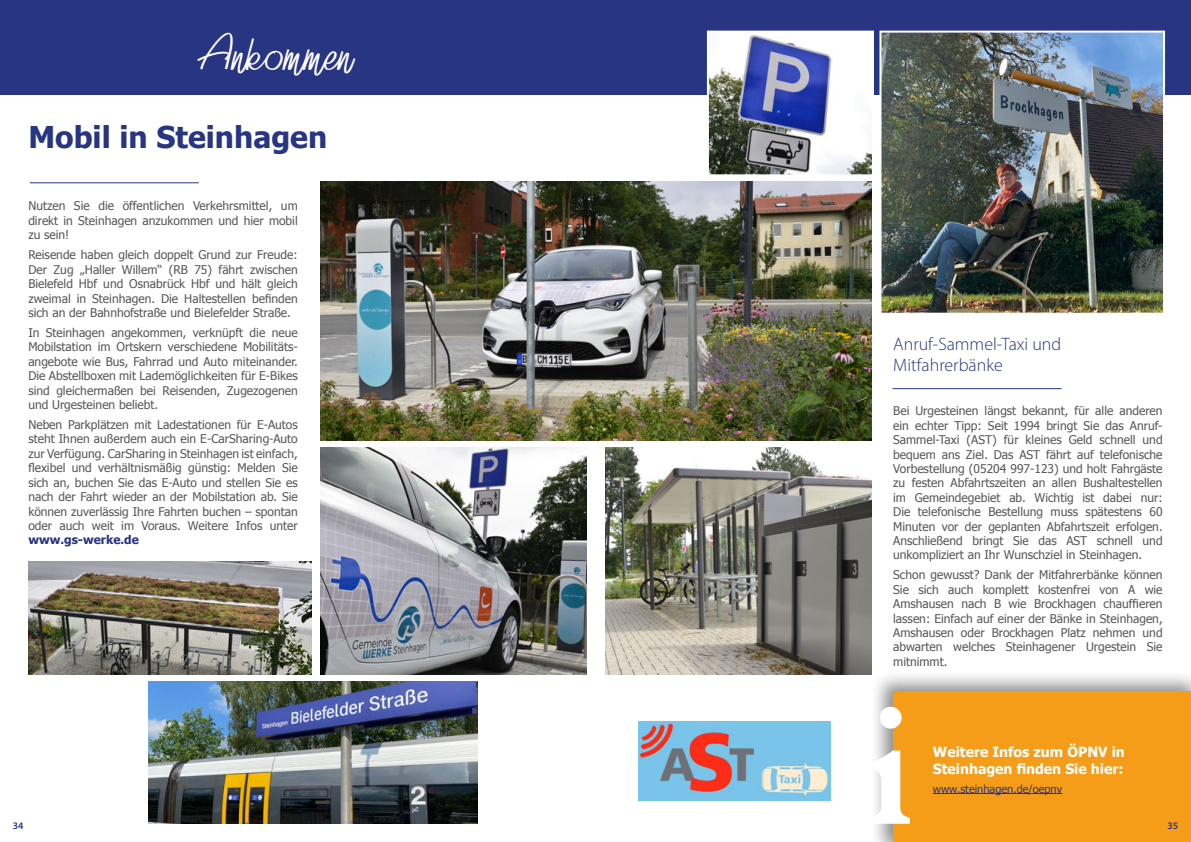
<style>
.page{position:relative;width:1191px;height:842px;background:#fff}
.page>*{position:absolute;margin:0;border:0;box-sizing:border-box;transform-origin:0 0}
.t1{font:150px "Bookman JF Pro";color:#fff}
.t2{font:35px "Billy Signature";letter-spacing:-.01em;color:#fff}
.t3{font:700 30px "Tahoma";color:#283583}
.t4{font:18px "Myriad Variable Concept";color:#283583}
.t5{font:700 14px "Tahoma";color:#fff}
.t6{font:12px/14.4px "Tahoma";color:#575756;text-align:justify}
.t7{font:11px "Tahoma";color:#283583}
.t8{font:10px "Myriad Variable Concept";color:#283583}
.s1{font-weight:700;color:#283583}
</style>
<div class="page">
<div style="left:0;top:0;width:1191px;height:95px;background:#283583"></div>
<img style="left:320px;top:181px;width:552px;height:260px">
<svg style="left:706px;top:30px;width:168px;height:145px"></svg>
<img style="left:882px;top:34px;width:280px;height:278px">
<div style="left:879px;top:31px;width:286px;height:284px;border:2px solid #fff"></div>
<img style="left:149px;top:682px;width:329px;height:141px">
<img style="left:28px;top:561px;width:284px;height:114px">
<img style="left:320px;top:448px;width:267px;height:227px">
<img style="left:605px;top:448px;width:267px;height:227px">
<hr style="left:30px;top:182px;width:169px;height:1px;background:#283583">
<div style="left:870px;top:670px;width:321px;height:172px;background:#000;opacity:.46"></div>
<div style="left:893px;top:692px;width:298px;height:150px;background:#f59d19"></div>
<hr style="left:933px;top:793px;width:129px;height:1px;background:#283583">
<img style="left:638px;top:721px;width:193px;height:79px">
<hr style="left:892px;top:388px;width:169px;height:1px;background:#283583">
<p class="t2" style="left:198px;top:29px;width:156px">Ankommen</p>
<p class="t3" style="left:28px;top:116px;width:300px">Mobil in Steinhagen</p>
<p class="t6" style="left:28px;top:198px;width:271px">Nutzen Sie die öffentlichen Verkehrsmittel, um direkt in Steinhagen anzukommen und hier mobil zu sein!</p>
<p class="t6" style="left:28px;top:247px;width:271px">Reisende haben gleich doppelt Grund zur Freude:<br>Der Zug „Haller Willem“ (RB 75) fährt zwischen Bielefeld Hbf und Osnabrück Hbf und hält gleich zweimal in Steinhagen. Die Haltestellen befinden sich an der Bahnhofstraße und Bielefelder Straße.</p>
<p class="t6" style="left:28px;top:325px;width:271px">In Steinhagen angekommen, verknüpft die neue Mobilstation im Ortskern verschiedene Mobilitäts&shy;angebote wie Bus, Fahrrad und Auto miteinander.<br>Die Abstellboxen mit Lademöglichkeiten für E-Bikes sind gleichermaßen bei Reisenden, Zugezogenen und Urgesteinen beliebt.</p>
<p class="t6" style="left:28px;top:417px;width:271px">Neben Parkplätzen mit Ladestationen für E-Autos steht Ihnen außerdem auch ein E-CarSharing-Auto zur Verfügung. CarSharing in Steinhagen ist einfach, flexibel und verhältnismäßig günstig: Melden Sie sich an, buchen Sie das E-Auto und stellen Sie es nach der Fahrt wieder an der Mobilstation ab. Sie können zuverlässig Ihre Fahrten buchen – spontan oder auch weit im Voraus. Weitere Infos unter <span class="s1">www.gs-werke.de</span></p>
<p class="t4" style="left:893px;top:333px;width:170px">Anruf-Sammel-Taxi und</p>
<p class="t4" style="left:893px;top:355px;width:111px">Mitfahrerbänke</p>
<p class="t6" style="left:893px;top:403px;width:271px">Bei Urgesteinen längst bekannt, für alle anderen ein echter Tipp: Seit 1994 bringt Sie das Anruf-Sammel-Taxi (AST) für kleines Geld schnell und bequem ans Ziel. Das AST fährt auf telefonische Vorbestellung (05204 997-123) und holt Fahrgäste zu festen Abfahrtszeiten an allen Bushaltestellen im Gemeindegebiet ab. Wichtig ist dabei nur:<br>Die telefonische Bestellung muss spätestens 60<br>Minuten vor der geplanten Abfahrtszeit erfolgen.<br>Anschließend bringt Sie das AST schnell und unkompliziert an Ihr Wunschziel in Steinhagen.</p>
<p class="t6" style="left:893px;top:567px;width:271px">Schon gewusst? Dank der Mitfahrerbänke können Sie sich auch komplett kostenfrei von A wie Amshausen nach B wie Brockhagen chauffieren lassen: Einfach auf einer der Bänke in Steinhagen, Amshausen oder Brockhagen Platz nehmen und abwarten welches Steinhagener Urgestein Sie mitnimmt.</p>
<p class="t1" style="left:865px;top:684px;width:53px">i</p>
<p class="t5" style="left:933px;top:742px;width:193px">Weitere Infos zum ÖPNV in</p>
<p class="t5" style="left:933px;top:759px;width:192px">Steinhagen finden Sie hier:</p>
<p class="t7" style="left:933px;top:781px;width:131px">www.steinhagen.de/oepnv</p>
<p class="t8" style="left:13px;top:820px;width:12px">34</p>
<p class="t8" style="left:1167px;top:820px;width:12px">35</p>
</div>
